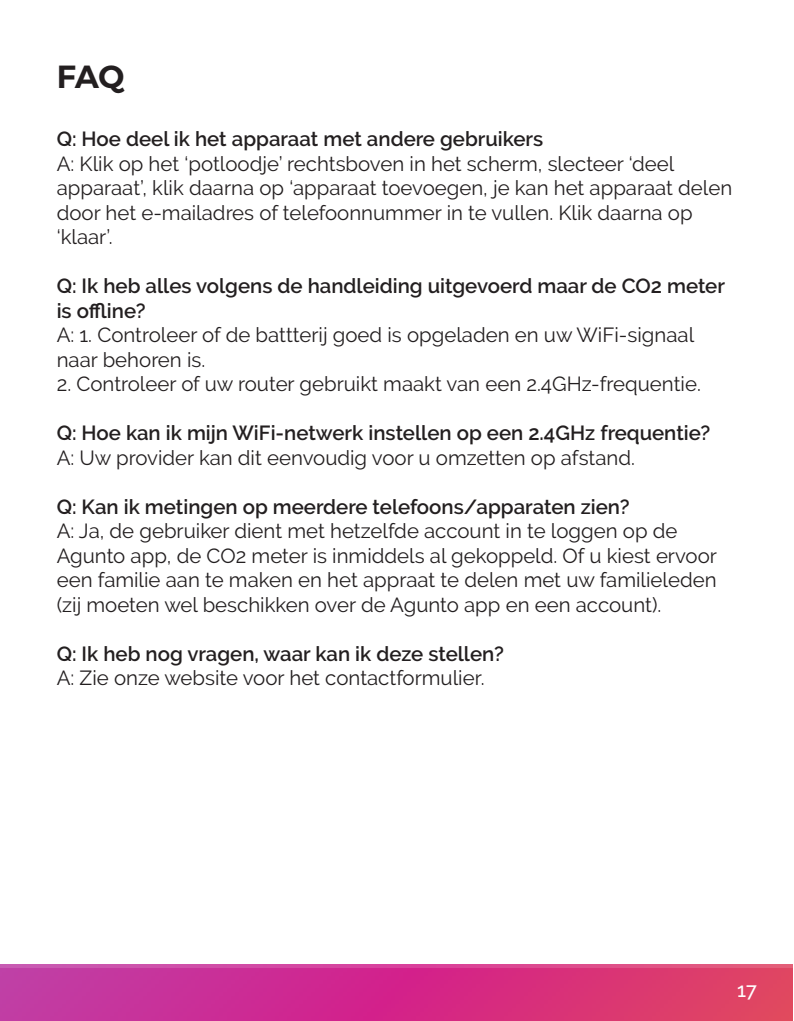
<style>
.page{position:relative;width:794px;height:1021px;background:#fff}
.page>*{position:absolute;margin:0;border:0;box-sizing:border-box;transform-origin:0 0}
.t1{font:600 32px "Montserrat";color:#231f20}
.t2{font:20.4px/24.4px "Raleway";color:#231f20}
.t3{font:600 20.4px/24.4px "Raleway";color:#231f20}
.t4{font:500 20px "Raleway";color:#fff}
</style>
<div class="page">
<img style="left:0;top:964px;width:792px;height:56px">
<h1 class="t1" style="left:57px;top:63px;width:69px">FAQ</h1>
<p class="t3" style="left:57px;top:129px;width:488px">Q: Hoe deel ik het apparaat met andere gebruikers</p>
<p class="t2" style="left:57px;top:151px;width:677px">A: Klik op het ‘potloodje’ rechtsboven in het scherm, slecteer ‘deel apparaat’, klik daarna op ‘apparaat toevoegen, je kan het apparaat delen door het e-mailadres of telefoonnummer in te vullen. Klik daarna op ‘klaar’.</p>
<p class="t3" style="left:57px;top:276px;width:670px">Q: Ik heb alles volgens de handleiding uitgevoerd maar de CO2 meter is offline?</p>
<p class="t2" style="left:57px;top:323px;width:639px">A: 1. Controleer of de battterij goed is opgeladen en uw WiFi-signaal naar behoren is.</p>
<p class="t2" style="left:57px;top:373px;width:645px">2. Controleer of uw router gebruikt maakt van een 2.4GHz-frequentie.</p>
<p class="t3" style="left:57px;top:422px;width:655px">Q: Hoe kan ik mijn WiFi-netwerk instellen op een 2.4GHz frequentie?</p>
<p class="t2" style="left:57px;top:447px;width:580px">A: Uw provider kan dit eenvoudig voor u omzetten op afstand.</p>
<p class="t3" style="left:57px;top:496px;width:574px">Q: Kan ik metingen op meerdere telefoons/apparaten zien?</p>
<p class="t2" style="left:57px;top:520px;width:662px">A: Ja, de gebruiker dient met hetzelfde account in te loggen op de Agunto app, de CO2 meter is inmiddels al gekoppeld. Of u kiest ervoor een familie aan te maken en het appraat te delen met uw familieleden (zij moeten wel beschikken over de Agunto app en een account).</p>
<p class="t3" style="left:57px;top:643px;width:449px">Q: Ik heb nog vragen, waar kan ik deze stellen?</p>
<p class="t2" style="left:57px;top:667px;width:429px">A: Zie onze website voor het contactformulier.</p>
<p class="t4" style="left:737px;top:982px;width:21px">17</p>
</div>
